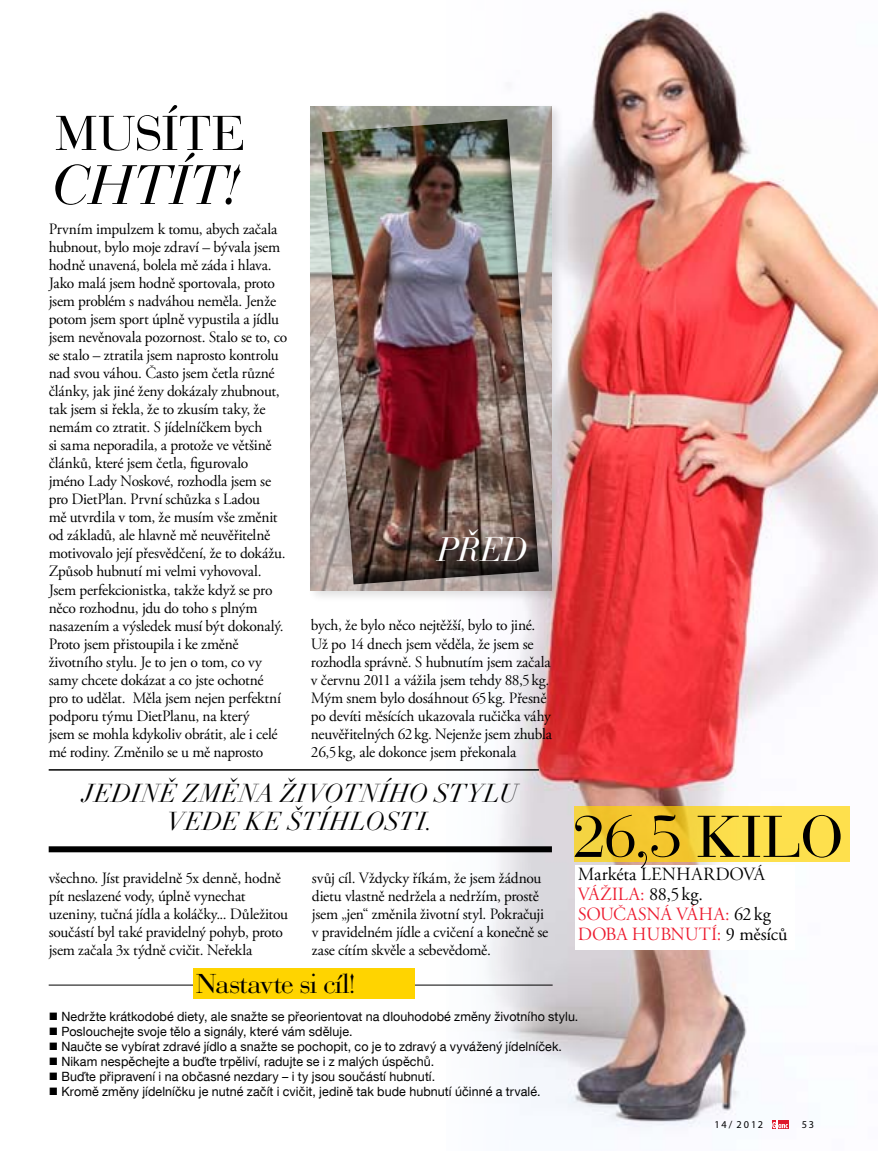
<style>
.page{position:relative;width:878px;height:1151px;background:#fff}
.page>*{position:absolute;margin:0;border:0;box-sizing:border-box;transform-origin:0 0}
.t1{font:61.65px "Bauer Bodoni DOT";letter-spacing:.01em;color:#000}
.t2{font:italic 58.05px "Bauer Bodoni DOT";letter-spacing:.01em;color:#000}
.t3{font:51.15px "Bauer Bodoni DOT";letter-spacing:.02em;color:#000}
.t4{font:italic 35.7px "Bauer Bodoni DOT";color:#fff}
.t5{font:28.5px "Bauer Bodoni DOT";letter-spacing:-.02em;color:#000}
.t6{font:italic 25.5px/28.5px "Didot LT";letter-spacing:.02em;color:#000;text-align:center}
.t7{font:18.6px/19.8px "Adobe Garamond Pro";letter-spacing:.015em;color:#ed1b2f}
.t8{font:18.6px "Adobe Garamond Pro";letter-spacing:.005em;color:#000}
.t9{font:15.75px/18px "Adobe Garamond Pro";letter-spacing:-.015em;color:#000}
.t10{font:12.75px "Helvetica Neue LT Com";letter-spacing:.01em;color:#000}
.t11{font:10.5px "Myriad Pro";letter-spacing:.17em;color:#000}
.s1{color:#000}
</style>
<div class="page">
<img style="left:447px;top:10px;width:431px;height:1119px">
<svg style="left:772px;top:1127px;width:16px;height:1px"></svg>
<svg style="left:772px;top:1119px;width:16px;height:8px"></svg>
<div style="left:307px;top:103px;width:257px;height:499px;background:#000;opacity:.25"></div>
<img style="left:311px;top:106px;width:241px;height:484px">
<img style="left:310px;top:118px;width:244px;height:468px">
<div style="left:575px;top:864px;width:220px;height:84px;background:#fff"></div>
<svg style="left:575px;top:806px;width:275px;height:55px;background:#f7d440"></svg>
<hr style="left:49px;top:984px;width:504px;height:1px;background:#000">
<div style="left:193px;top:967px;width:221px;height:31px;background:#ffd400"></div>
<div style="left:49px;top:846px;width:503px;height:6px;background:#000"></div>
<hr style="left:49px;top:769px;width:490px;height:1px;background:#000">
<h3 class="t3" style="left:55px;top:104px;width:191px">musíte</h3>
<h2 class="t2" style="left:51px;top:151px;width:189px">chtít!</h2>
<p class="t9" style="left:49px;top:221px;width:240px">Prvním impulzem k tomu, abych začala hubnout, bylo moje zdraví – bývala jsem hodně unavená, bolela mě záda i hlava.<br>Jako malá jsem hodně sportovala, proto jsem problém s nadváhou neměla. Jenže potom jsem sport úplně vypustila a jídlu jsem nevěnovala pozornost. Stalo se to, co se stalo – ztratila jsem naprosto kontrolu nad svou váhou. Často jsem četla různé články, jak jiné ženy dokázaly zhubnout, tak jsem si řekla, že to zkusím taky, že nemám co ztratit. S jídelníčkem bych<br>si sama neporadila, a protože ve většině článků, které jsem četla, figurovalo jméno Lady Noskové, rozhodla jsem se pro DietPlan. První schůzka s Ladou<br>mě utvrdila v tom, že musím vše změnit od základů, ale hlavně mě neuvěřitelně motivovalo její přesvědčení, že to dokážu.<br>Způsob hubnutí mi velmi vyhovoval.<br>Jsem perfekcionistka, takže když se pro něco rozhodnu, jdu do toho s plným nasazením a výsledek musí být dokonalý.<br>Proto jsem přistoupila i ke změně životního stylu. Je to jen o tom, co vy samy chcete dokázat a co jste ochotné pro to udělat. Měla jsem nejen perfektní podporu týmu DietPlanu, na který<br>jsem se mohla kdykoliv obrátit, ale i celé mé rodiny. Změnilo se u mě naprosto</p>
<h3 class="t4" style="left:437px;top:529px;width:91px">před</h3>
<p class="t9" style="left:311px;top:617px;width:242px">bych, že bylo něco nejtěžší, bylo to jiné.<br>Už po 14 dnech jsem věděla, že jsem se rozhodla správně. S hubnutím jsem začala v červnu 2011 a vážila jsem tehdy 88,5kg.<br>Mým snem bylo dosáhnout 65kg. Přesně po devíti měsících ukazovala ručička váhy neuvěřitelných 62kg. Nejenže jsem zhubla 26,5kg, ale dokonce jsem překonala</p>
<h3 class="t6" style="left:82px;top:778px;width:437px">JEDINĚ ZMĚNA ŽIVOTNÍHO STYLU<br>VEDE KE ŠTÍHLOSTI.</h3>
<p class="t9" style="left:49px;top:869px;width:241px">všechno. Jíst pravidelně 5x denně, hodně pít neslazené vody, úplně vynechat uzeniny, tučná jídla a koláčky... Důležitou součástí byl také pravidelný pohyb, proto jsem začala 3x týdně cvičit. Neřekla</p>
<p class="t9" style="left:312px;top:869px;width:238px">svůj cíl. Vždycky říkám, že jsem žádnou dietu vlastně nedržela a nedržím, prostě jsem „jen“ změnila životní styl. Pokračuji v pravidelném jídle a cvičení a konečně se zase cítím skvěle a sebevědomě.</p>
<h3 class="t5" style="left:196px;top:967px;width:161px">Nastavte si cíl!</h3>
<h1 class="t1" style="left:573px;top:800px;width:271px">26,5 kilo</h1>
<p class="t8" style="left:578px;top:863px;width:99px">Markéta lenhard</p>
<p class="t8" style="left:730px;top:863px;width:37px">ová</p>
<p class="t7" style="left:578px;top:884px;width:127px">Vážila: <span class="s1">88,5kg.<br></span>Současn</p>
<p class="t7" style="left:578px;top:904px;width:211px;text-indent:83px">á váha: <span class="s1">62kg<br></span>Doba hubnutí: <span class="s1">9 měsíců</span></p>
<p class="t10" style="left:49px;top:1008px;width:531px">■ Nedržte krátkodobé diety, ale snažte se přeorientovat na dlouhodobé změny životního stylu.</p>
<p class="t10" style="left:49px;top:1023px;width:305px">■ Poslouchejte svoje tělo a signály, které vám sděluje.</p>
<p class="t10" style="left:49px;top:1038px;width:515px">■ Naučte se vybírat zdravé jídlo a snažte se pochopit, co je to zdravý a vyvážený jídelníček.</p>
<p class="t10" style="left:49px;top:1053px;width:387px">■ Nikam nespěchejte a buďte trpěliví, radujte se i z malých úspěchů.</p>
<p class="t10" style="left:49px;top:1068px;width:388px">■ Buďte připravení i na občasné nezdary – i ty jsou součástí hubnutí.</p>
<p class="t10" style="left:49px;top:1083px;width:493px">■ Kromě změny jídelníčku je nutné začít i cvičit, jedině tak bude hubnutí účinné a trvalé.</p>
<p class="t11" style="left:714px;top:1117px;width:50px">14/ 2012</p>
<p class="t11" style="left:802px;top:1117px;width:14px">53</p>
</div>
